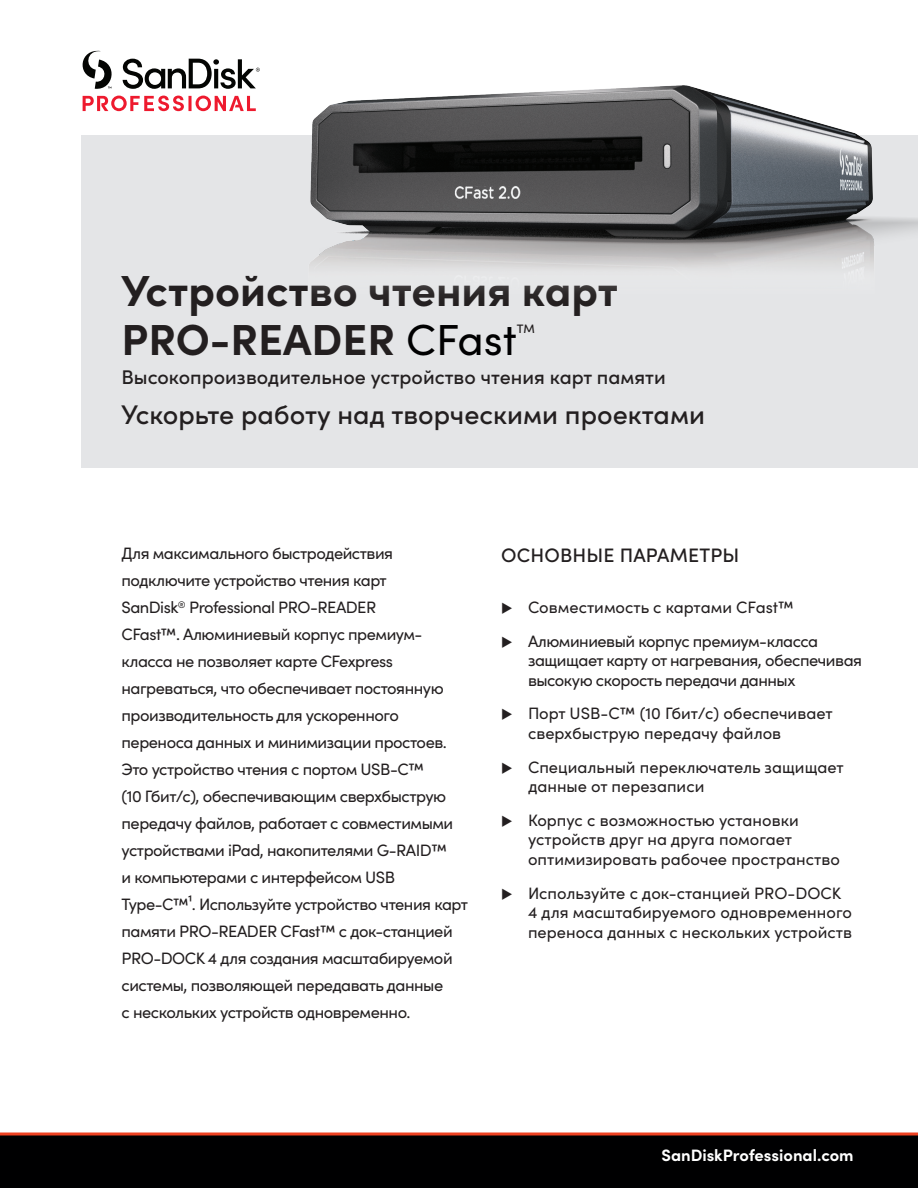
<style>
.page{position:relative;width:918px;height:1188px;background:#fff}
.page>*{position:absolute;margin:0;border:0;box-sizing:border-box;transform-origin:0 0}
.t1{font:700 43.5px "Sofia Pro";color:#231f20}
.t2{font:500 27px "Sofia Pro";color:#231f20}
.t3{font:500 19.8px "Sofia Pro";color:#231f20}
.t4{font:500 19.5px "Sofia Pro";letter-spacing:.01em;color:#231f20}
.t5{font:16.5px/27px "Sofia Pro";letter-spacing:-.03em;color:#231f20}
.t6{font:16.5px/19.8px "Sofia Pro";color:#231f20}
.t7{font:700 16.5px "Sofia Pro";color:#fff}
.t8{font:500 12.3px "Sofia Pro";color:#231f20}
.s1{font-weight:400;color:#000001}
</style>
<div class="page">
<div style="left:81px;top:135px;width:836px;height:333px;background:#e4e5e7"></div>
<svg style="left:83px;top:51px;width:177px;height:38px"></svg>
<svg style="left:188px;top:96px;width:4px;height:15px"></svg>
<svg style="left:83px;top:96px;width:101px;height:15px"></svg>
<svg style="left:196px;top:96px;width:60px;height:15px"></svg>
<svg style="left:0;top:1132px;width:918px;height:56px;background:#0f0505"></svg>
<img style="left:310px;top:86px;width:608px;height:241px">
<p class="t1" style="left:122px;top:257px;width:498px">Устройство чтения карт</p>
<p class="t1" style="left:122px;top:307px;width:397px">PRO-READER <span class="s1">CFast</span></p>
<p class="t8" style="left:517px;top:320px;width:19px">TM</p>
<p class="t3" style="left:122px;top:362px;width:546px">Высокопроизводительное устройство чтения карт памяти</p>
<p class="t2" style="left:122px;top:395px;width:585px">Ускорьте работу над творческими проектами</p>
<p class="t5" style="left:122px;top:539px;width:348px">Для максимального быстродействия подключите устройство чтения карт<br>SanDisk<sup>®</sup> Professional PRO-READER<br>CFast™. Алюминиевый корпус премиум&shy;класса не позволяет карте CFexpress нагреваться, что обеспечивает постоянную производительность для ускоренного переноса данных и минимизации простоев.<br>Это устройство чтения с портом USB-C™<br>(10 Гбит/с), обеспечивающим сверхбыструю передачу файлов, работает с совместимыми устройствами iPad, накопителями G-RAID™<br>и компьютерами с интерфейсом USB Type-C™¹. Используйте устройство чтения карт памяти PRO-READER CFast™ с док-станцией PRO‑DOCK 4 для создания масштабируемой системы, позволяющей передавать данные<br>с нескольких устройств одновременно.</p>
<p class="t4" style="left:501px;top:540px;width:240px">ОСНОВНЫЕ ПАРАМЕТРЫ</p>
<p class="t6" style="left:501px;top:597px;width:294px">◆ Совместимость с картами CFast™</p>
<p class="t5" style="left:528px;top:630px;width:336px;line-height:19.8px;text-indent:-27px">◆ Алюминиевый корпус премиум-класса защищает карту от нагревания, обеспечивая высокую скорость передачи данных</p>
<p class="t6" style="left:528px;top:703px;width:306px;text-indent:-27px">◆ Порт USB-C™ (10 Гбит/с) обеспечивает сверхбыструю передачу файлов</p>
<p class="t6" style="left:528px;top:756px;width:317px;text-indent:-27px">◆ Специальный переключатель защищает данные от перезаписи</p>
<p class="t6" style="left:528px;top:809px;width:313px;text-indent:-27px">◆ Корпус с возможностью установки устройств друг на друга помогает оптимизировать рабочее пространство</p>
<p class="t6" style="left:528px;top:882px;width:326px;text-indent:-27px">◆ Используйте с док-станцией PRO-DOCK<br>4 для масштабируемого одновременного переноса данных с нескольких устройств</p>
<p class="t7" style="left:662px;top:1143px;width:194px">SanDiskProfessional.com</p>
</div>
